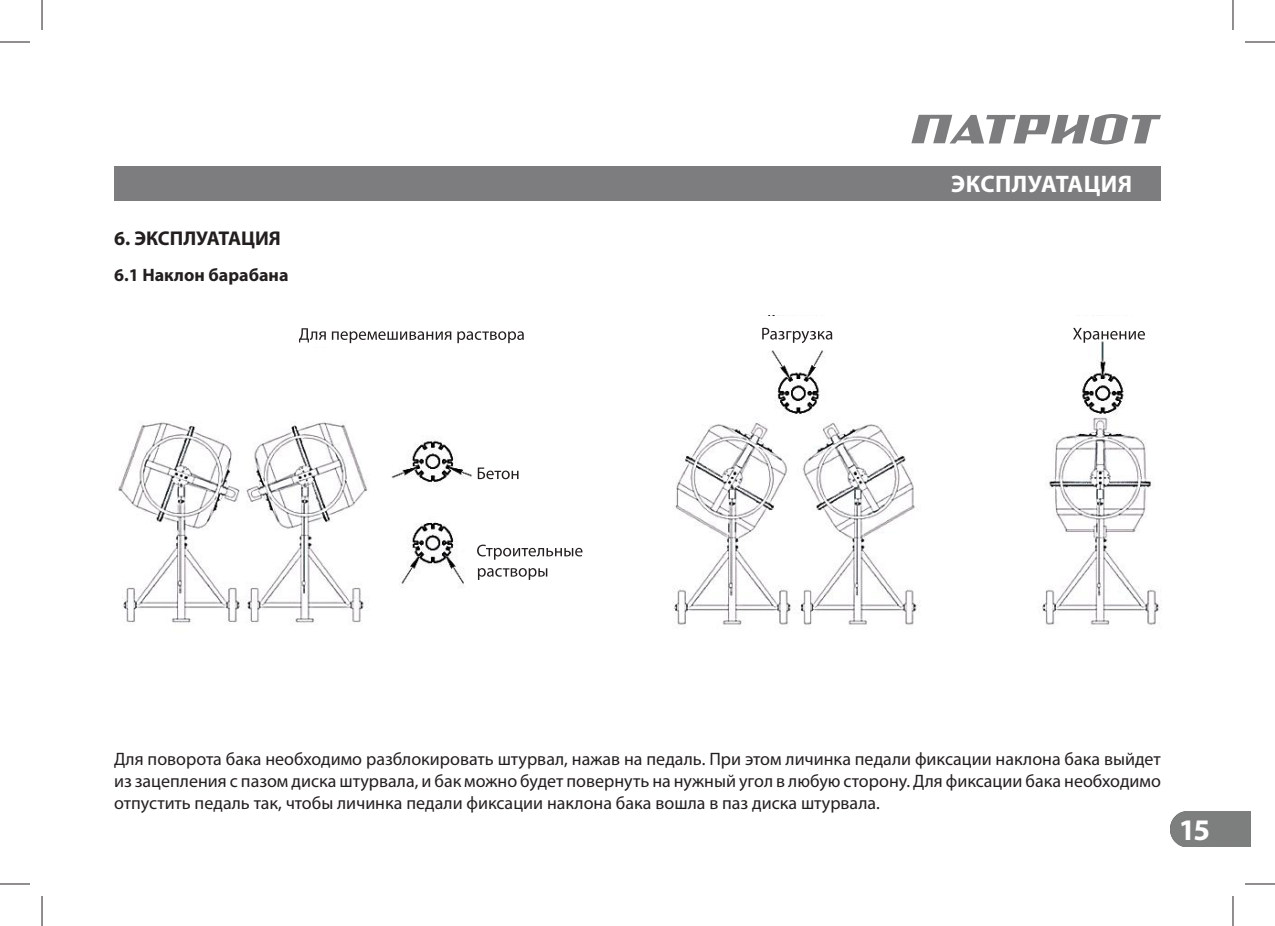
<style>
.page{position:relative;width:1275px;height:926px;background:#fff}
.page>*{position:absolute;margin:0;border:0;box-sizing:border-box;transform-origin:0 0}
.t1{font:700 30px "Myriad Pro";color:#fff}
.t2{font:700 24px "Myriad Pro";letter-spacing:.02em;color:#fff}
.t3{font:700 20px "Myriad Pro";color:#241f1f}
.t4{font:18px/22px "Myriad Pro";color:#241f1f;text-align:justify}
.t5{font:700 18px "Myriad Pro";color:#241f1f}
</style>
<div class="page">
<div style="left:1170px;top:812px;width:80px;height:35px;background:#7d7e7e"></div>
<svg style="left:911px;top:114px;width:250px;height:30px"></svg>
<div style="left:114px;top:166px;width:1047px;height:34px;background:#7d7c7e"></div>
<img style="left:118px;top:343px;width:430px;height:280px">
<div style="left:483px;top:535px;width:191px;height:25px;background:#fff"></div>
<div style="left:494px;top:457px;width:65px;height:20px;background:#fff"></div>
<svg style="left:478px;top:467px;width:40px;height:12px"></svg>
<svg style="left:477px;top:545px;width:105px;height:15px"></svg>
<svg style="left:478px;top:568px;width:69px;height:12px"></svg>
<div style="left:294px;top:348px;width:200px;height:30px;background:#fff"></div>
<svg style="left:299px;top:328px;width:27px;height:15px"></svg>
<svg style="left:332px;top:331px;width:119px;height:12px"></svg>
<svg style="left:457px;top:331px;width:67px;height:12px"></svg>
<img style="left:673px;top:338px;width:489px;height:290px">
<svg style="left:762px;top:328px;width:70px;height:15px"></svg>
<svg style="left:1073px;top:328px;width:72px;height:15px"></svg>
<hr style="left:0;top:42px;width:30px;height:1px;background:#241f1f">
<hr style="left:1245px;top:42px;width:30px;height:1px;background:#241f1f">
<hr style="left:0;top:884px;width:30px;height:1px;background:#241f1f">
<hr style="left:1245px;top:884px;width:30px;height:1px;background:#241f1f">
<hr style="left:42px;top:0;width:1px;height:30px;background:#241f1f">
<hr style="left:42px;top:896px;width:1px;height:30px;background:#241f1f">
<hr style="left:1232px;top:0;width:1px;height:30px;background:#241f1f">
<hr style="left:1232px;top:896px;width:1px;height:30px;background:#241f1f">
<p class="t3" style="left:114px;top:228px;width:168px">6. ЭКСПЛУАТАЦИЯ</p>
<p class="t5" style="left:114px;top:266px;width:176px">6.1 Наклон барабана</p>
<h2 class="t2" style="left:951px;top:173px;width:183px">ЭКСПЛУАТАЦИЯ</h2>
<p class="t4" style="left:114px;top:748px;width:1048px">для поворота бака необходимо разблокировать штурвал, нажав на педаль. при этом личинка педали фиксации наклона бака выйдет из зацепления с пазом диска штурвала, и бак можно будет повернуть на нужный угол в любую сторону. для фиксации бака необходимо отпустить педаль так, чтобы личинка педали фиксации наклона бака вошла в паз диска штурвала.</p>
<h1 class="t1" style="left:1178px;top:815px;width:33px">15</h1>
</div>
